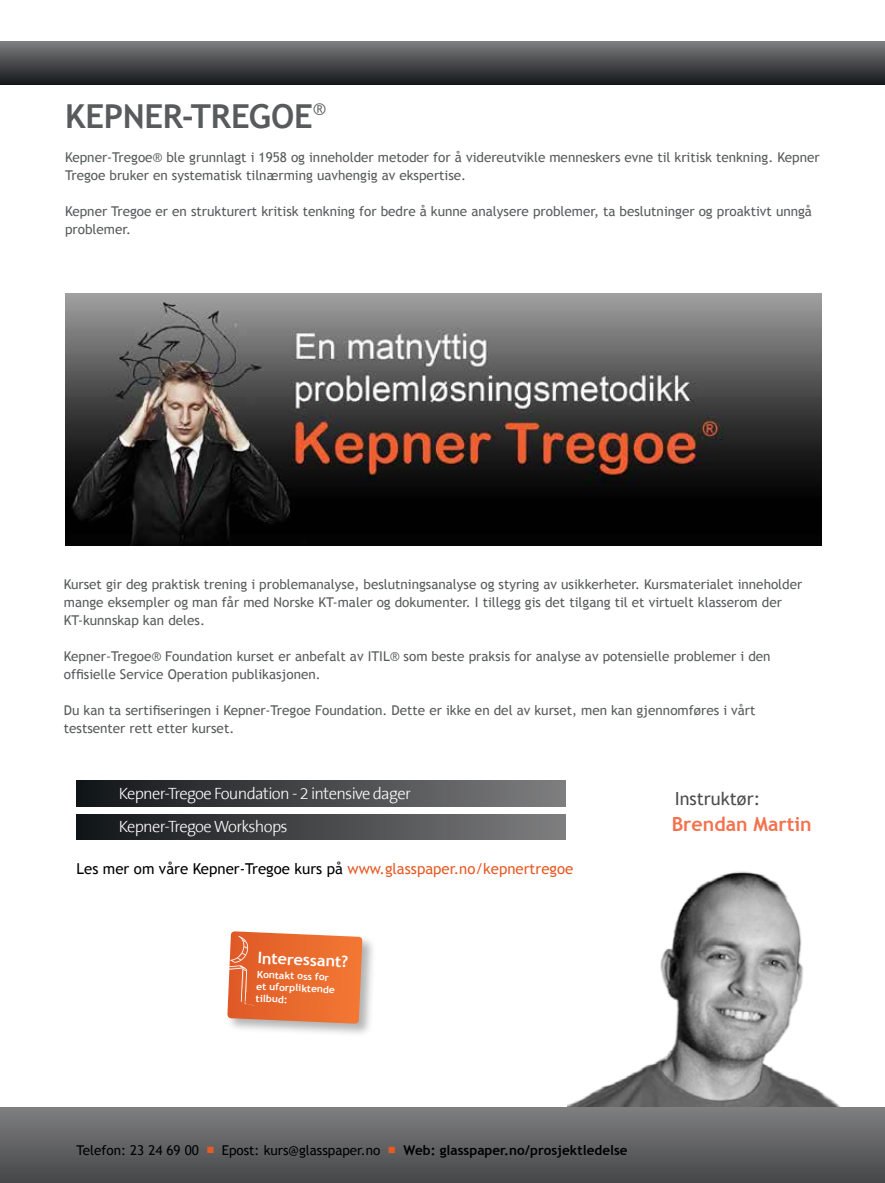
<style>
.page{position:relative;width:885px;height:1183px;background:#fff}
.page>*{position:absolute;margin:0;border:0;box-sizing:border-box;transform-origin:0 0}
.t1{font:700 33px "Trebuchet MS";letter-spacing:-.005em;color:#585b5c}
.t2{font:700 19.5px "Trebuchet MS";color:#f3724d}
.t3{font:18px "Trebuchet MS";color:#4d4d4f}
.t4{font:300 16.5px/33.6px "The Sans B3";letter-spacing:-.04em;color:#fff}
.t5{font:700 15.75px "Trebuchet MS";color:#fff}
.t6{font:15px "Trebuchet MS";color:#000}
.t7{font:13.5px/18px "Trebuchet MS";color:#585b5c}
.t8{font:13.5px "Trebuchet MS";color:#000}
.t9{font:700 9.9px/11.9px "Trebuchet MS";color:#fff}
.s1{color:#e65a25}
.s2{font-weight:700}
</style>
<div class="page">
<img style="left:567px;top:871px;width:273px;height:235px">
<div style="left:0;top:1106px;width:884px;height:76px;background:linear-gradient(to bottom,#808081,#47484a)"></div>
<div style="left:0;top:41px;width:884px;height:44px;background:linear-gradient(to bottom,#807f80,#15191c)"></div>
<img style="left:65px;top:293px;width:756px;height:252px">
<div style="left:77px;top:780px;width:489px;height:26px;background:linear-gradient(to right,#111518,#7e7e7f)"></div>
<div style="left:77px;top:814px;width:489px;height:25px;background:linear-gradient(to right,#111518,#7e7e7f)"></div>
<div style="left:226px;top:929px;width:150px;height:108px;background:#000;opacity:.3"></div>
<svg style="left:226px;top:931px;width:136px;height:92px;background:#e8753f"></svg>
<h1 class="t1" style="left:65px;top:96px;width:262px">KEPNER-TREGOE<sup>®</sup></h1>
<p class="t7" style="left:65px;top:148px;width:756px">Kepner-Tregoe® ble grunnlagt i 1958 og inneholder metoder for å videreutvikle menneskers evne til kritisk tenkning. Kepner<br>Tregoe bruker en systematisk tilnærming uavhengig av ekspertise.</p>
<p class="t7" style="left:65px;top:202px;width:748px">Kepner Tregoe er en strukturert kritisk tenkning for bedre å kunne analysere problemer, ta beslutninger og proaktivt unngå problemer.</p>
<p class="t7" style="left:64px;top:575px;width:740px">Kurset gir deg praktisk trening i problemanalyse, beslutningsanalyse og styring av usikkerheter. Kursmaterialet inneholder mange eksempler og man får med Norske KT-maler og dokumenter. I tillegg gis det tilgang til et virtuelt klasserom der<br>KT-kunnskap kan deles.</p>
<p class="t7" style="left:64px;top:647px;width:708px">Kepner-Tregoe® Foundation kurset er anbefalt av ITIL® som beste praksis for analyse av potensielle problemer i den offisielle Service Operation publikasjonen.</p>
<p class="t7" style="left:64px;top:701px;width:693px">Du kan ta sertifiseringen i Kepner-Tregoe Foundation. Dette er ikke en del av kurset, men kan gjennomføres i vårt testsenter rett etter kurset.</p>
<p class="t4" style="left:119px;top:776px;width:293px">Kepner-Tregoe Foundation - 2 intensive dager<br>Kepner-Tregoe Workshops</p>
<p class="t6" style="left:77px;top:859px;width:498px">Les mer om våre Kepner-Tregoe kurs på <span class="s1">www.glasspaper.no/kepnertregoe</span></p>
<p class="t5" style="left:258px;top:948px;width:92px;rotate:2deg">Interessant?</p>
<p class="t9" style="left:257px;top:968px;width:80px;rotate:2deg">Kontakt oss for et uforpliktende tilbud:</p>
<h3 class="t3" style="left:674px;top:787px;width:87px">Instruktør:</h3>
<h2 class="t2" style="left:671px;top:811px;width:142px">Brendan Martin</h2>
<p class="t8" style="left:77px;top:1141px;width:552px">Telefon: 23 24 69 00 <span class="s1">■</span> Epost: kurs@glasspaper.no <span class="s1">■</span> <span class="s2">Web: glasspaper.no/prosjektledelse</span></p>
</div>
